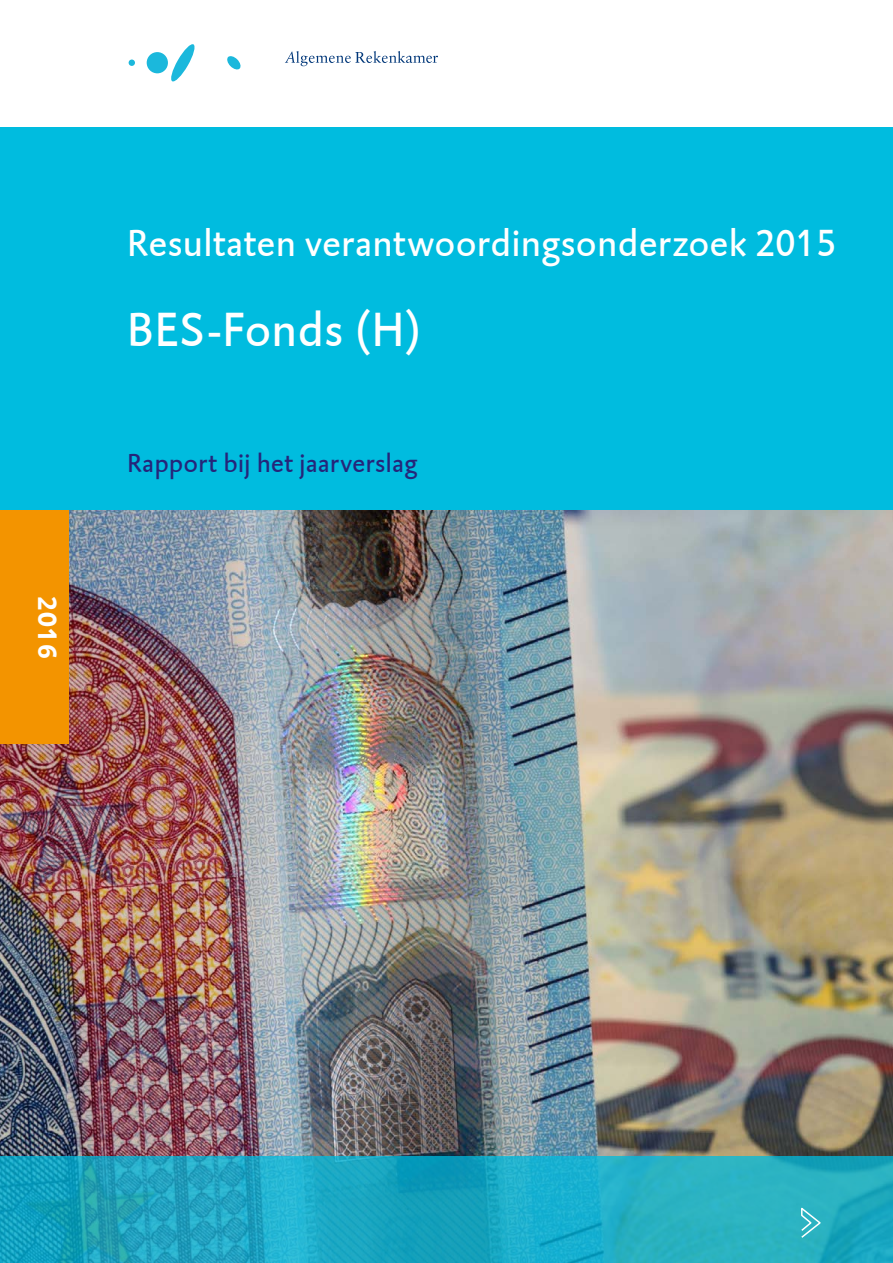
<style>
.page{position:relative;width:893px;height:1263px;background:#fff}
.page>*{position:absolute;margin:0;border:0;box-sizing:border-box;transform-origin:0 0}
.t1{font:49.5px "DTL Caspari T";letter-spacing:.025em;color:#fff}
.t2{font:39px "DTL Caspari T";letter-spacing:.02em;color:#fff}
.t3{font:27px "DTL Caspari T";letter-spacing:.02em;color:#25257a}
.t4{font:700 27px "DTL Caspari T";color:#fff}
</style>
<div class="page">
<img style="left:0;top:510px;width:893px;height:647px">
<svg style="left:0;top:1157px;width:893px;height:106px;background:#1ea8c1"></svg>
<div style="left:0;top:128px;width:893px;height:382px;background:#00bcdf"></div>
<svg style="left:129px;top:60px;width:6px;height:6px"></svg>
<div style="left:147px;top:52px;width:21px;height:21px;background:#1bb8dc;border-radius:50%"></div>
<svg style="left:171px;top:44px;width:24px;height:38px"></svg>
<svg style="left:227px;top:56px;width:14px;height:14px"></svg>
<svg style="left:285px;top:51px;width:153px;height:15px"></svg>
<div style="left:0;top:510px;width:68px;height:234px;background:#f39400"></div>
<svg style="left:800px;top:1205px;width:22px;height:34px"></svg>
<p class="t4" style="left:65px;top:595px;width:65px;rotate:90deg">2016</p>
<p class="t2" style="left:128px;top:220px;width:710px">Resultaten verantwoordingsonderzoek 2015</p>
<p class="t1" style="left:128px;top:300px;width:295px">BES-Fonds (H)</p>
<p class="t3" style="left:128px;top:447px;width:291px">Rapport bij het jaarverslag</p>
</div>
